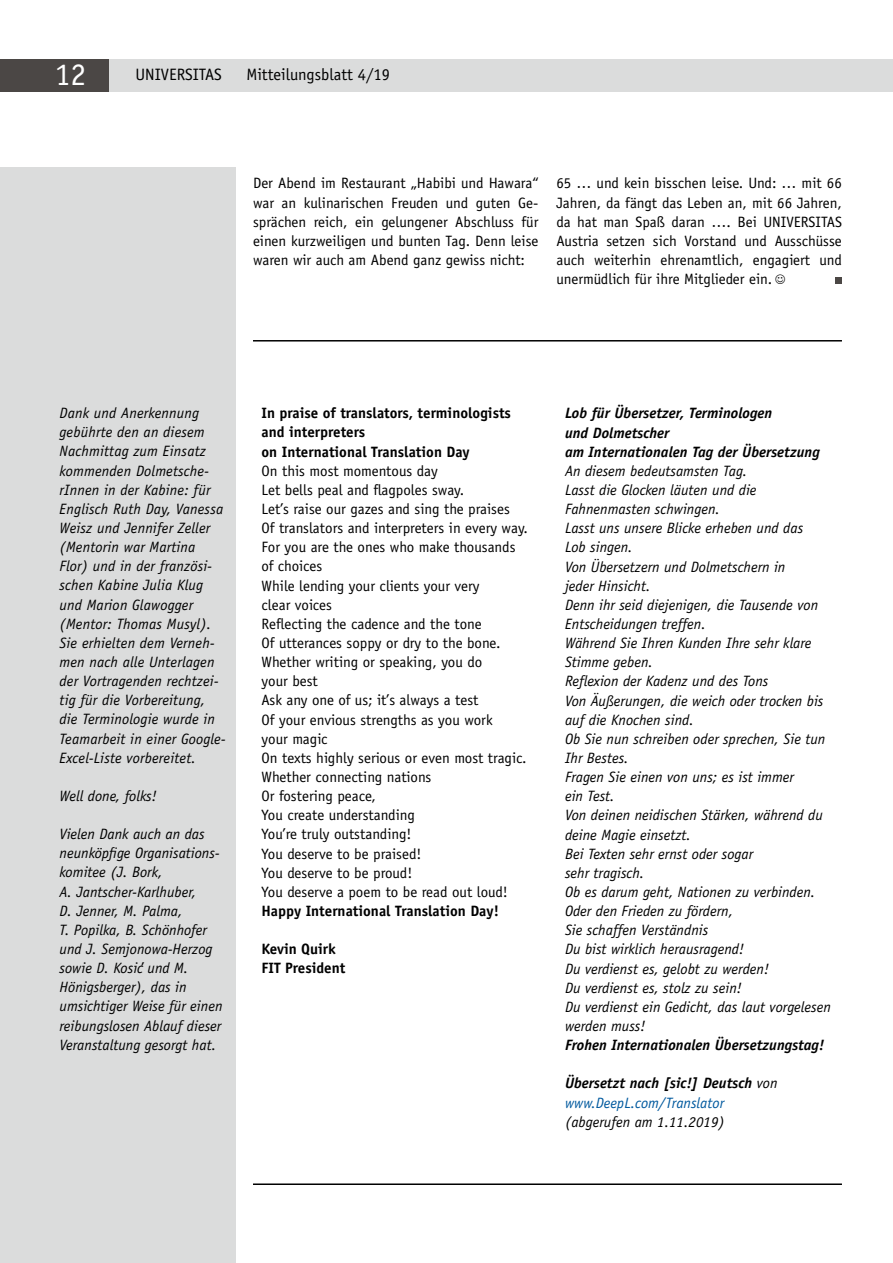
<style>
.page{position:relative;width:893px;height:1263px;background:#fff}
.page>*{position:absolute;margin:0;border:0;box-sizing:border-box;transform-origin:0 0}
.t1{font:31.5px "Officina Serif Std";color:#fff}
.t2{font:16.5px "Officina Sans Std";color:#000}
.t3{font:italic 15px/19.2px "Officina Sans Std";color:#000}
.t4{font:15px/19.2px "Officina Sans Std";color:#000;text-align:justify}
.t5{font:italic 700 15px/19.2px "Officina Sans Std";color:#000}
.t6{font:700 15px/19.2px "Officina Sans Std";color:#000}
.s1{font-weight:400}
.s2{font-weight:400;color:#00599e}
</style>
<div class="page">
<div style="left:0;top:59px;width:893px;height:33px;background:#dbdcdc"></div>
<div style="left:0;top:59px;width:109px;height:33px;background:#4b4745"></div>
<div style="left:0;top:167px;width:236px;height:1096px;background:#dbdcdc"></div>
<svg style="left:836px;top:278px;width:6px;height:6px"></svg>
<hr style="left:253px;top:340px;width:589px;height:1px;background:#000">
<hr style="left:253px;top:1183px;width:589px;height:2px;background:#000">
<h1 class="t1" style="left:55px;top:56px;width:33px">12</h1>
<p class="t2" style="left:135px;top:65px;width:88px">UNIVERSITAS</p>
<p class="t2" style="left:246px;top:65px;width:145px">Mitteilungsblatt 4/19</p>
<p class="t4" style="left:253px;top:174px;width:287px">Der Abend im Restaurant „Habibi und Hawara“ war an kulinarischen Freuden und guten Ge&shy;sprächen reich, ein gelungener Abschluss für einen kurzweiligen und bunten Tag. Denn leise waren wir auch am Abend ganz gewiss nicht:</p>
<p class="t4" style="left:556px;top:174px;width:287px">65 … und kein bisschen leise. Und: … mit 66<br>Jahren, da fängt das Leben an, mit 66 Jahren, da hat man Spaß daran …. Bei UNIVERSITAS Austria setzen sich Vorstand und Ausschüsse auch weiterhin ehrenamtlich, engagiert und unermüdlich für ihre Mitglieder ein.☺</p>
<p class="t3" style="left:60px;top:403px;width:168px">Dank und Anerkennung gebührte den an diesem<br>Nachmittag zum Einsatz kommenden Dolmetsche&shy;rInnen in der Kabine: für<br>Englisch Ruth Day, Vanessa<br>Weisz und Jennifer Zeller (Mentorin war Martina<br>Flor) und in der französi&shy;schen Kabine Julia Klug und Marion Glawogger (Mentor: Thomas Musyl).<br>Sie erhielten dem Verneh&shy;men nach alle Unterlagen der Vortragenden rechtzei&shy;tig für die Vorbereitung, die Terminologie wurde in<br>Teamarbeit in einer Google-<br>Excel-Liste vorbereitet.</p>
<p class="t3" style="left:60px;top:786px;width:99px">Well done, folks!</p>
<p class="t3" style="left:60px;top:824px;width:164px">Vielen Dank auch an das neunköpfige Organisations&shy;komitee (J. Bork,<br>A. Jantscher-Karlhuber,<br>D. Jenner, M. Palma,<br>T. Popilka, B. Schönhofer und J. Semjonowa-Herzog sowie D. Kosic und M.<br>Hönigsberger), das in umsichtiger Weise für einen reibungslosen Ablauf dieser<br>Veranstaltung gesorgt hat.</p>
<p class="t4" style="left:142px;top:958px;width:4px">’</p>
<p class="t6" style="left:262px;top:403px;width:251px">In praise of translators, terminologists and interpreters<br>on International Translation Day</p>
<p class="t4" style="left:262px;top:461px;width:268px;text-align:left">On this most momentous day<br>Let bells peal and flagpoles sway.<br>Let’s raise our gazes and sing the praises<br>Of translators and interpreters in every way.<br>For you are the ones who make thousands of choices<br>While lending your clients your very<br>clear voices<br>Reflecting the cadence and the tone<br>Of utterances soppy or dry to the bone.<br>Whether writing or speaking, you do<br>your best<br>Ask any one of us; it’s always a test<br>Of your envious strengths as you work<br>your magic<br>On texts highly serious or even most tragic.<br>Whether connecting nations<br>Or fostering peace,<br>You create understanding<br>You’re truly outstanding!<br>You deserve to be praised!<br>You deserve to be proud!<br>You deserve a poem to be read out loud!</p>
<p class="t6" style="left:262px;top:901px;width:239px">Happy International Translation Day!</p>
<p class="t6" style="left:262px;top:939px;width:85px">Kevin Quirk<br>FIT President</p>
<p class="t5" style="left:565px;top:404px;width:256px">Lob für Übersetzer, Terminologen<br>und Dolmetscher<br>am Internationalen Tag der Übersetzung</p>
<p class="t3" style="left:565px;top:461px;width:267px">An diesem bedeutsamsten Tag.<br>Lasst die Glocken läuten und die<br>Fahnenmasten schwingen.<br>Lasst uns unsere Blicke erheben und das<br>Lob singen.<br>Von Übersetzern und Dolmetschern in<br>jeder Hinsicht.<br>Denn ihr seid diejenigen, die Tausende von<br>Entscheidungen treffen.<br>Während Sie Ihren Kunden Ihre sehr klare<br>Stimme geben.<br>Reflexion der Kadenz und des Tons<br>Von Äußerungen, die weich oder trocken bis auf die Knochen sind.<br>Ob Sie nun schreiben oder sprechen, Sie tun<br>Ihr Bestes.<br>Fragen Sie einen von uns; es ist immer<br>ein Test.<br>Von deinen neidischen Stärken, während du deine Magie einsetzt.<br>Bei Texten sehr ernst oder sogar<br>sehr tragisch.<br>Ob es darum geht, Nationen zu verbinden.<br>Oder den Frieden zu fördern,<br>Sie schaffen Verständnis<br>Du bist wirklich herausragend!<br>Du verdienst es, gelobt zu werden!<br>Du verdienst es, stolz zu sein!<br>Du verdienst ein Gedicht, das laut vorgelesen werden muss!</p>
<p class="t5" style="left:565px;top:1035px;width:261px">Frohen Internationalen Übersetzungstag!</p>
<p class="t5" style="left:565px;top:1074px;width:214px">Übersetzt nach [sic!] Deutsch <span class="s1">von </span><span class="s2">www.DeepL.com/Translator</span></p>
<p class="t3" style="left:565px;top:1112px;width:161px">(abgerufen am 1.11.2019)</p>
</div>
